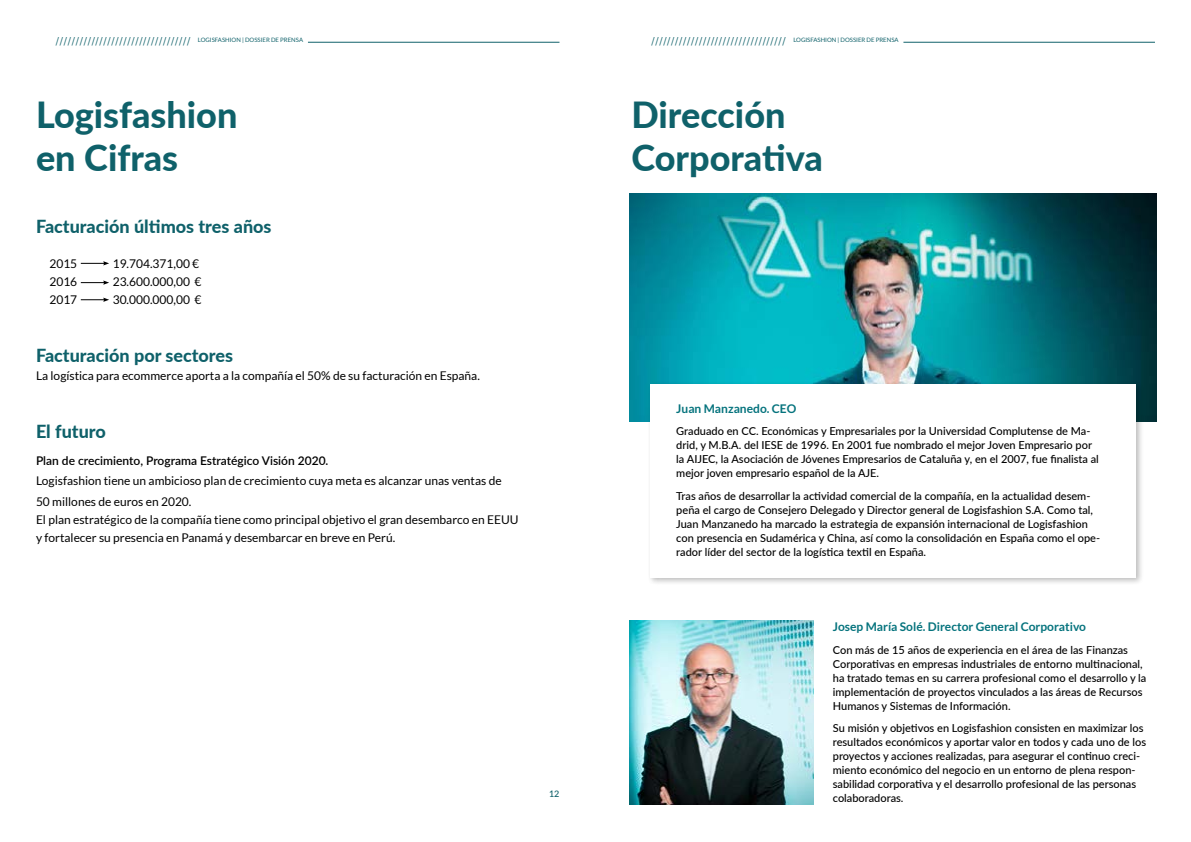
<style>
.page{position:relative;width:1191px;height:842px;background:#fff}
.page>*{position:absolute;margin:0;border:0;box-sizing:border-box;transform-origin:0 0}
.t1{font:800 36px/43.2px "Lato";color:#0f616a}
.t2{font:800 18px "Lato";color:#0f616a}
.t3{font:12px/18px "Lato";color:#000}
.t4{font:12px "Minion Pro";color:#0f616a}
.t5{font:700 12px "Lato";color:#05737d}
.t6{font:600 12px "Lato";color:#000}
.t7{font:500 11px/14px "Lato";color:#000}
.t8{font:500 9px "Lato";color:#0f616a}
.t9{font:6px "Lato";color:#0f616a}
</style>
<div class="page">
<hr style="left:903px;top:42px;width:252px;height:1px;background:#0f616a">
<hr style="left:308px;top:42px;width:251px;height:1px;background:#0f616a">
<img style="left:630px;top:193px;width:526px;height:228px">
<div style="left:647px;top:381px;width:496px;height:204px;background:#000;opacity:.26"></div>
<div style="left:650px;top:384px;width:486px;height:194px;background:#fff"></div>
<img style="left:630px;top:621px;width:184px;height:183px">
<svg style="left:81px;top:261px;width:28px;height:4px"></svg>
<svg style="left:81px;top:280px;width:28px;height:5px"></svg>
<svg style="left:81px;top:298px;width:28px;height:4px"></svg>
<p class="t4" style="left:56px;top:33px;width:137px">//////////////////////////////////</p>
<p class="t9" style="left:198px;top:37px;width:107px">LOGISFASHION | DOSSIER DE PRENSA</p>
<h1 class="t1" style="left:36px;top:92px;width:203px">Logisfashion en Cifras</h1>
<h2 class="t2" style="left:36px;top:213px;width:237px">Facturación últimos tres años</h2>
<p class="t3" style="left:49px;top:255px;width:29px;text-align:justify">2015<br>2016<br>2017</p>
<p class="t3" style="left:113px;top:255px;width:90px">19.704.371,00 €<br>23.600.000,00 €<br>30.000.000,00 €</p>
<h2 class="t2" style="left:36px;top:342px;width:199px">Facturación por sectores</h2>
<p class="t3" style="left:36px;top:367px;width:445px">La logística para ecommerce aporta a la compañía el 50% de su facturación en España.</p>
<h2 class="t2" style="left:36px;top:418px;width:71px">El futuro</h2>
<p class="t6" style="left:36px;top:451px;width:294px">Plan de crecimiento, Programa Estratégico Visión 2020.</p>
<p class="t3" style="left:36px;top:470px;width:467px;line-height:20.8px">Logisfashion tiene un ambicioso plan de crecimiento cuya meta es alcanzar unas ventas de<br>50 millones de euros en 2020.</p>
<p class="t3" style="left:36px;top:511px;width:484px">El plan estratégico de la compañía tiene como principal objetivo el gran desembarco en EEUU y fortalecer su presencia en Panamá y desembarcar en breve en Perú.</p>
<p class="t8" style="left:549px;top:787px;width:12px">12</p>
<p class="t4" style="left:651px;top:33px;width:137px">//////////////////////////////////</p>
<p class="t9" style="left:793px;top:37px;width:107px">LOGISFASHION | DOSSIER DE PRENSA</p>
<h1 class="t1" style="left:631px;top:92px;width:193px">Dirección<br>Corporativa</h1>
<p class="t5" style="left:676px;top:402px;width:122px">Juan Manzanedo. CEO</p>
<p class="t7" style="left:676px;top:424px;width:424px">Graduado en CC. Económicas y Empresariales por la Universidad Complutense de Ma&shy;drid, y M.B.A. del IESE de 1996. En 2001 fue nombrado el mejor Joven Empresario por la AIJEC, la Asociación de Jóvenes Empresarios de Cataluña y, en el 2007, fue finalista al mejor joven empresario español de la AJE.</p>
<p class="t7" style="left:676px;top:488px;width:425px">Tras años de desarrollar la actividad comercial de la compañía, en la actualidad desem&shy;peña el cargo de Consejero Delegado y Director general de Logisfashion S.A. Como tal, Juan Manzanedo ha marcado la estrategia de expansión internacional de Logisfashion con presencia en Sudamérica y China, así como la consolidación en España como el ope&shy;rador líder del sector de la logística textil en España.</p>
<p class="t5" style="left:833px;top:620px;width:255px">Josep María Solé. Director General Corporativo</p>
<p class="t7" style="left:833px;top:642px;width:315px">Con más de 15 años de experiencia en el área de las Finanzas Corporativas en empresas industriales de entorno multinacional, ha tratado temas en su carrera profesional como el desarrollo y la implementación de proyectos vinculados a las áreas de Recursos Humanos y Sistemas de Información.</p>
<p class="t7" style="left:833px;top:720px;width:315px">Su misión y objetivos en Logisfashion consisten en maximizar los resultados económicos y aportar valor en todos y cada uno de los proyectos y acciones realizadas, para asegurar el continuo creci&shy;miento económico del negocio en un entorno de plena respon&shy;sabilidad corporativa y el desarrollo profesional de las personas colaboradoras.</p>
</div>
